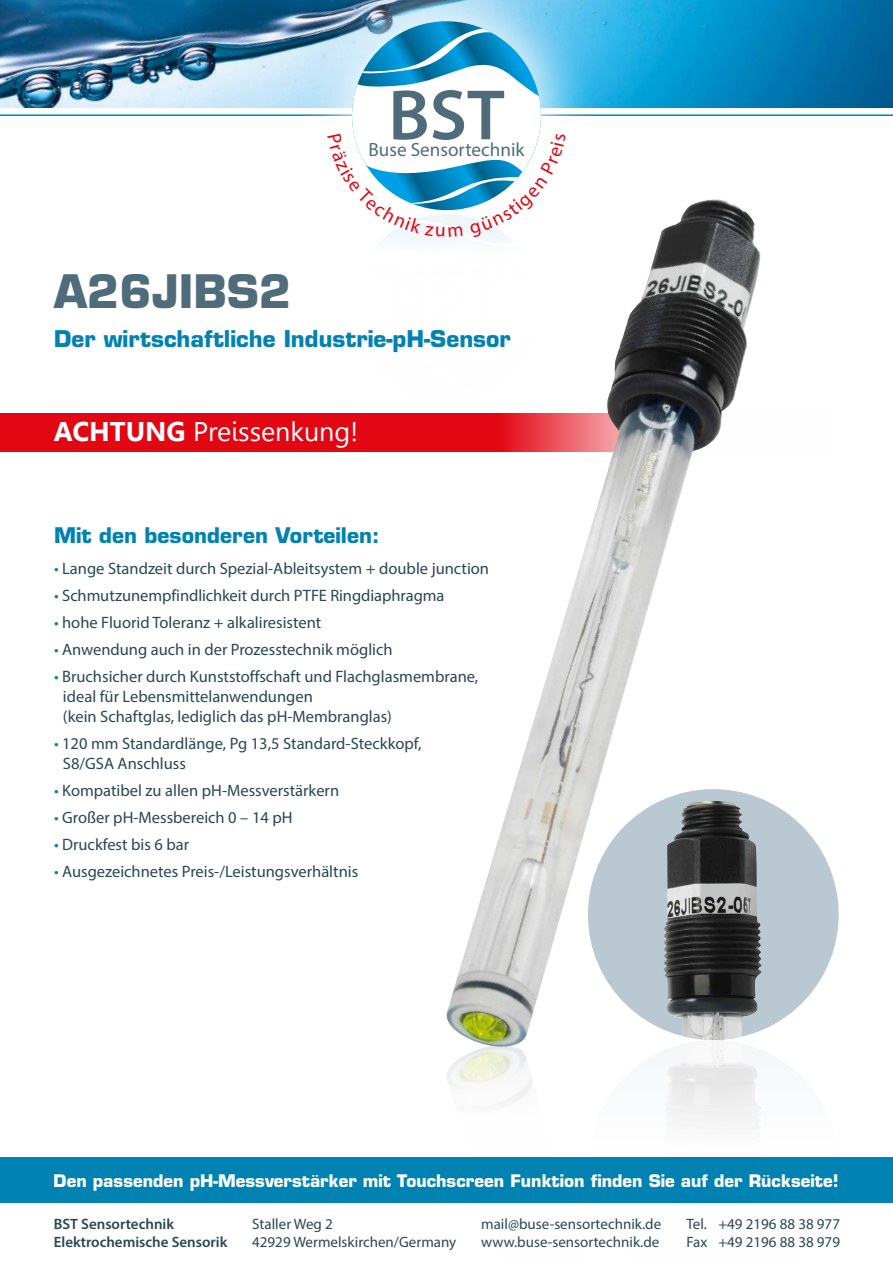
<style>
.page{position:relative;width:893px;height:1263px;background:#fff}
.page>*{position:absolute;margin:0;border:0;box-sizing:border-box;transform-origin:0 0}
.t1{font:600 71.85px "Myriad Pro";color:#506c7a}
.t2{font:700 45px "Eurostile";color:#506c7a}
.t3{font:27px "Leelawadee";color:#fff}
.t4{font:700 22.5px "Eurostile";color:#0082b2}
.t5{font:700 21px "Eurostile";color:#0082b2}
.t6{font:19.2px "Myriad Pro";color:#506c7a}
.t7{font:700 16.8px "Eurostile";color:#fff}
.t8{font:16.5px/19.8px "Myriad Pro";color:#294754}
.t9{font:15px/18px "Myriad Pro";color:#294754}
.t10{font:600 15px/18px "Myriad Pro";color:#294754}
.s1{font-weight:700}
.s2{color:#0082b2}
</style>
<div class="page">
<div style="left:0;top:413px;width:831px;height:38px;background:#e30613"></div>
<img style="left:447px;top:1051px;width:85px;height:55px">
<img style="left:440px;top:199px;width:323px;height:852px">
<div style="left:0;top:1157px;width:893px;height:46px;background:#0082b2"></div>
<img style="left:0;top:0;width:893px;height:108px">
<hr style="left:0;top:114px;width:893px;height:2px;background:#0082b2">
<svg style="left:440px;top:398px;width:114px;height:18px"></svg>
<div style="left:293px;top:0;width:307px;height:270px;background:#fff;opacity:.85"></div>
<svg style="left:570px;top:771px;width:269px;height:287px"></svg>
<svg style="left:327px;top:21px;width:239px;height:377px"></svg>
<h1 class="t1" style="left:388px;top:69px;width:118px">BST</h1>
<p class="t6" style="left:368px;top:138px;width:158px">Buse Sensortechnik</p>
<h2 class="t2" style="left:54px;top:264px;width:239px">A26JIBS2</h2>
<h3 class="t4" style="left:54px;top:325px;width:458px">Der wirtschaftliche Industrie-pH-Sensor</h3>
<h3 class="t3" style="left:54px;top:416px;width:306px"><span class="s1">ACHTUNG</span> Preissenkung!</h3>
<p class="t5" style="left:54px;top:522px;width:327px">Mit den besonderen Vorteilen:</p>
<p class="t8" style="left:54px;top:559px;width:437px"><span class="s2">•</span> Lange Standzeit durch Spezial-Ableitsystem + double junction</p>
<p class="t8" style="left:54px;top:586px;width:392px"><span class="s2">•</span> Schmutzunempfindlichkeit durch PTFE Ringdiaphragma</p>
<p class="t8" style="left:54px;top:613px;width:269px"><span class="s2">•</span> hohe Fluorid Toleranz + alkaliresistent</p>
<p class="t8" style="left:54px;top:640px;width:340px"><span class="s2">•</span> Anwendung auch in der Prozesstechnik möglich</p>
<p class="t8" style="left:63px;top:667px;width:417px;text-indent:-9px"><span class="s2">•</span> Bruchsicher durch Kunststoffschaft und Flachglasmembrane, ideal für Lebensmittelanwendungen<br>(kein Schaftglas, lediglich das pH-Membranglas)</p>
<p class="t8" style="left:63px;top:733px;width:360px;text-indent:-9px"><span class="s2">•</span> 120 mm Standardlänge, Pg 13,5 Standard-Steckkopf,<br>S8/GSA Anschluss</p>
<p class="t8" style="left:54px;top:780px;width:287px"><span class="s2">•</span> Kompatibel zu allen pH-Messverstärkern</p>
<p class="t8" style="left:54px;top:807px;width:240px"><span class="s2">•</span> Großer pH-Messbereich 0 – 14 pH</p>
<p class="t8" style="left:54px;top:834px;width:137px"><span class="s2">•</span> Druckfest bis 6 bar</p>
<p class="t8" style="left:54px;top:861px;width:306px"><span class="s2">•</span> Ausgezeichnetes Preis-/Leistungsverhältnis</p>
<p class="t7" style="left:54px;top:1170px;width:786px">Den passenden pH-Messverstärker mit Touchscreen Funktion finden Sie auf der Rückseite!</p>
<p class="t10" style="left:54px;top:1214px;width:175px">BST Sensortechnik<br>Elektrochemische Sensorik</p>
<p class="t9" style="left:252px;top:1214px;width:206px">Staller Weg 2<br>42929 Wermelskirchen/Germany</p>
<p class="t9" style="left:686px;top:1214px;width:155px">Tel. +49 2196 88 38 977<br>Fax +49 2196 88 38 979</p>
<p class="t9" style="left:481px;top:1214px;width:181px">mail@buse-sensortechnik.de www.buse-sensortechnik.de</p>
</div>
